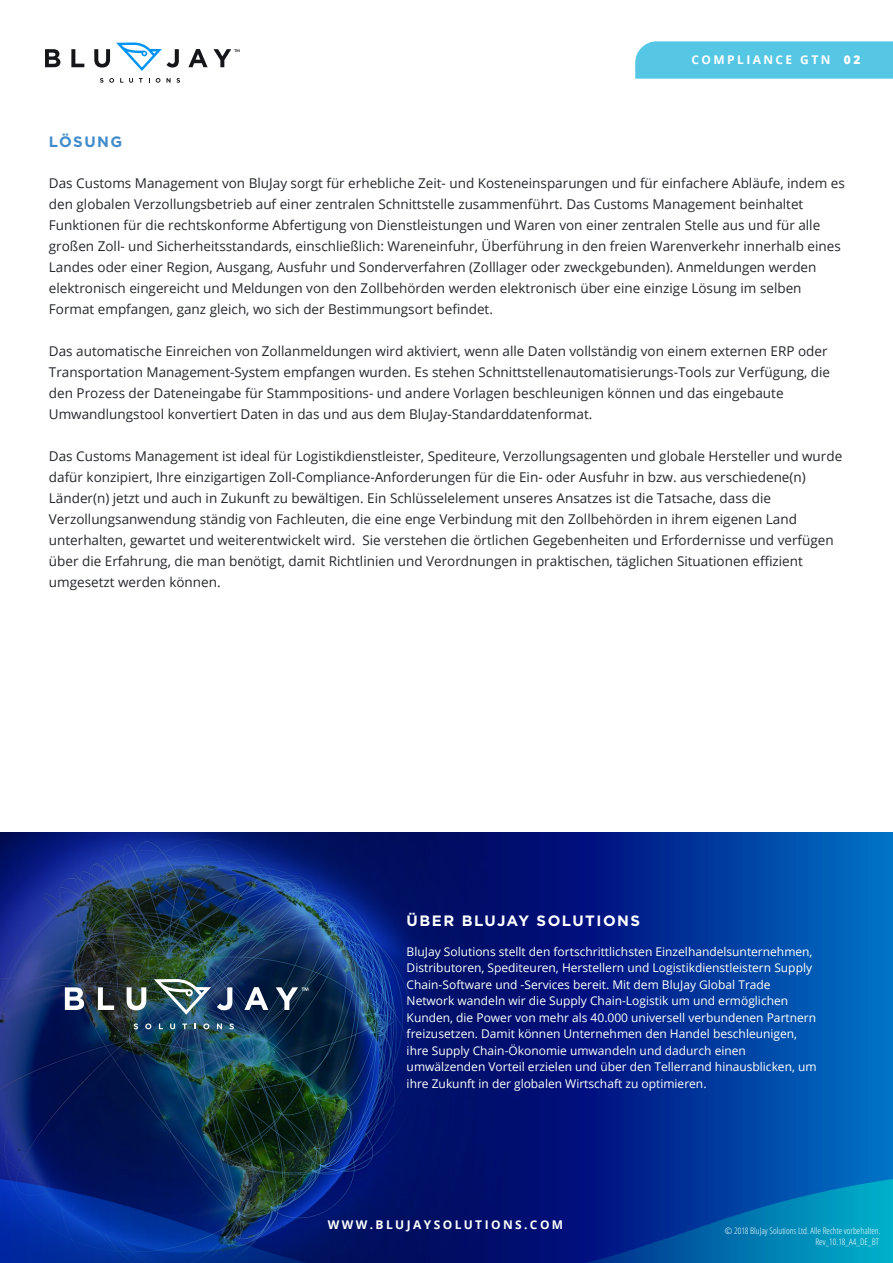
<style>
.page{position:relative;width:893px;height:1263px;background:#fff}
.page>*{position:absolute;margin:0;border:0;box-sizing:border-box;transform-origin:0 0}
.t1{font:700 15px "Gotham";letter-spacing:.1em;color:#fff}
.t2{font:700 15px "Gotham";letter-spacing:.1em;color:#428ccb}
.t3{font:13.5px/21px "Open Sans";color:#25272c}
.t4{font:12px/16.5px "Open Sans";color:#fff}
.t5{font:700 12px "Open Sans";letter-spacing:.2em;color:#fff}
.t6{font:300 condensed 9px/10.8px "Open Sans";color:#fff;text-align:right}
.s1{font-weight:800}
</style>
<div class="page">
<img style="left:0;top:833px;width:893px;height:341px">
<svg style="left:0;top:1174px;width:893px;height:89px;background:#023389"></svg>
<svg style="left:65px;top:987px;width:19px;height:23px"></svg>
<svg style="left:98px;top:987px;width:16px;height:23px"></svg>
<svg style="left:127px;top:987px;width:19px;height:23px"></svg>
<svg style="left:217px;top:987px;width:15px;height:23px"></svg>
<svg style="left:244px;top:987px;width:24px;height:23px"></svg>
<img style="left:154px;top:979px;width:57px;height:36px">
<svg style="left:134px;top:1023px;width:4px;height:6px"></svg>
<svg style="left:145px;top:1023px;width:6px;height:6px"></svg>
<svg style="left:159px;top:1023px;width:4px;height:6px"></svg>
<svg style="left:170px;top:1023px;width:5px;height:6px"></svg>
<svg style="left:182px;top:1023px;width:5px;height:6px"></svg>
<svg style="left:203px;top:1023px;width:6px;height:6px"></svg>
<svg style="left:217px;top:1023px;width:5px;height:6px"></svg>
<svg style="left:229px;top:1023px;width:5px;height:6px"></svg>
<svg style="left:276px;top:987px;width:32px;height:23px"></svg>
<svg style="left:45px;top:49px;width:15px;height:18px"></svg>
<svg style="left:71px;top:49px;width:13px;height:18px"></svg>
<svg style="left:94px;top:49px;width:16px;height:19px"></svg>
<svg style="left:116px;top:42px;width:63px;height:29px"></svg>
<svg style="left:100px;top:78px;width:14px;height:5px"></svg>
<svg style="left:120px;top:78px;width:3px;height:5px"></svg>
<svg style="left:129px;top:78px;width:4px;height:5px"></svg>
<svg style="left:139px;top:78px;width:4px;height:5px"></svg>
<svg style="left:156px;top:78px;width:4px;height:5px"></svg>
<svg style="left:166px;top:78px;width:14px;height:5px"></svg>
<svg style="left:188px;top:49px;width:52px;height:18px"></svg>
<div style="left:635px;top:41px;width:258px;height:38px;background:#55c7e5"></div>
<p class="t2" style="left:49px;top:132px;width:75px">LÖSUNG</p>
<p class="t5" style="left:692px;top:52px;width:170px">COMPLIANCE GTN <span class="s1">02</span></p>
<p class="t3" style="left:49px;top:172px;width:797px">Das Customs Management von BluJay sorgt für erhebliche Zeit- und Kosteneinsparungen und für einfachere Abläufe, indem es den globalen Verzollungsbetrieb auf einer zentralen Schnittstelle zusammenführt. Das Customs Management beinhaltet Funktionen für die rechtskonforme Abfertigung von Dienstleistungen und Waren von einer zentralen Stelle aus und für alle großen Zoll- und Sicherheitsstandards, einschließlich: Wareneinfuhr, Überführung in den freien Warenverkehr innerhalb eines Landes oder einer Region, Ausgang, Ausfuhr und Sonderverfahren (Zolllager oder zweckgebunden). Anmeldungen werden elektronisch eingereicht und Meldungen von den Zollbehörden werden elektronisch über eine einzige Lösung im selben Format empfangen, ganz gleich, wo sich der Bestimmungsort befindet.</p>
<p class="t3" style="left:49px;top:340px;width:783px">Das automatische Einreichen von Zollanmeldungen wird aktiviert, wenn alle Daten vollständig von einem externen ERP oder Transportation Management-System empfangen wurden. Es stehen Schnittstellenautomatisierungs-Tools zur Verfügung, die den Prozess der Dateneingabe für Stammpositions- und andere Vorlagen beschleunigen können und das eingebaute Umwandlungstool konvertiert Daten in das und aus dem BluJay-Standarddatenformat.</p>
<p class="t3" style="left:49px;top:445px;width:795px">Das Customs Management ist ideal für Logistikdienstleister, Spediteure, Verzollungsagenten und globale Hersteller und wurde dafür konzipiert, Ihre einzigartigen Zoll-Compliance-Anforderungen für die Ein- oder Ausfuhr in bzw. aus verschiedene(n)<br>Länder(n) jetzt und auch in Zukunft zu bewältigen. Ein Schlüsselelement unseres Ansatzes ist die Tatsache, dass die Verzollungsanwendung ständig von Fachleuten, die eine enge Verbindung mit den Zollbehörden in ihrem eigenen Land unterhalten, gewartet und weiterentwickelt wird. Sie verstehen die örtlichen Gegebenheiten und Erfordernisse und verfügen über die Erfahrung, die man benötigt, damit Richtlinien und Verordnungen in praktischen, täglichen Situationen effizient umgesetzt werden können.</p>
<p class="t1" style="left:407px;top:911px;width:235px">ÜBER BLUJAY SOLUTIONS</p>
<p class="t4" style="left:407px;top:943px;width:411px">BluJay Solutions stellt den fortschrittlichsten Einzelhandelsunternehmen, Distributoren, Spediteuren, Herstellern und Logistikdienstleistern Supply Chain-Software und -Services bereit. Mit dem BluJay Global Trade Network wandeln wir die Supply Chain-Logistik um und ermöglichen Kunden, die Power von mehr als 40.000 universell verbundenen Partnern freizusetzen. Damit können Unternehmen den Handel beschleunigen, ihre Supply Chain-Ökonomie umwandeln und dadurch einen umwälzenden Vorteil erzielen und über den Tellerrand hinausblicken, um ihre Zukunft in der globalen Wirtschaft zu optimieren.</p>
<p class="t5" style="left:328px;top:1216px;width:237px">WWW.BLUJAYSOLUTIONS.COM</p>
<p class="t6" style="left:725px;top:1225px;width:157px">© 2018 BluJay Solutions Ltd. Alle Rechte vorbehalten.<br>Rev_10.18_A4_DE_BT</p>
</div>
